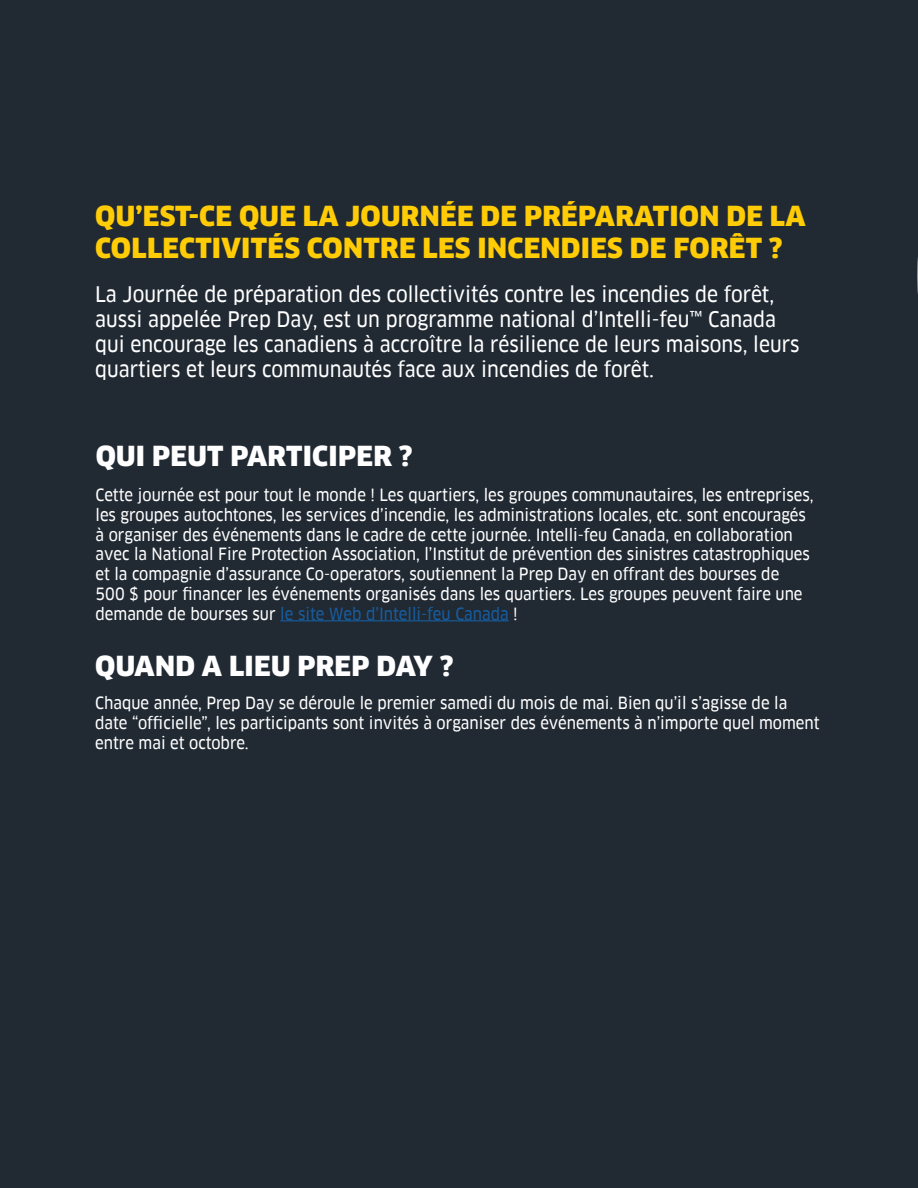
<style>
.page{position:relative;width:918px;height:1188px;background:#fff}
.page>*{position:absolute;margin:0;border:0;box-sizing:border-box;transform-origin:0 0}
.t1{font:900 27px/32.4px "Clan Pro";letter-spacing:.01em;color:#ffcc05}
.t2{font:900 27px "Clan Pro";letter-spacing:.01em;color:#fff}
.t3{font:21px/25.2px "Clan Pro Narr News";color:#fff}
.t4{font:16.5px/19.8px "Clan Pro Narr News";color:#fff}
.s1{color:#175d9e}
</style>
<div class="page">
<div style="left:0;top:1px;width:917px;height:1187px;background:#212933"></div>
<hr style="left:280px;top:620px;width:229px;height:1px;background:#175d9e">
<svg style="left:899px;top:0;width:19px;height:576px"></svg>
<p class="t1" style="left:95px;top:200px;width:712px">QU’EST-CE QUE LA JOURNÉE DE PRÉPARATION DE LA<br>COLLECTIVITÉS CONTRE LES INCENDIES DE FORÊT ?</p>
<p class="t3" style="left:95px;top:281px;width:706px">La Journée de préparation des collectivités contre les incendies de forêt, aussi appelée Prep Day, est un programme national d’Intelli-feu™ Canada qui encourage les canadiens à accroître la résilience de leurs maisons, leurs quartiers et leurs communautés face aux incendies de forêt.</p>
<p class="t2" style="left:96px;top:440px;width:318px">QUI PEUT PARTICIPER ?</p>
<p class="t4" style="left:96px;top:485px;width:720px">Cette journée est pour tout le monde ! Les quartiers, les groupes communautaires, les entreprises, les groupes autochtones, les services d’incendie, les administrations locales, etc. sont encouragés à organiser des événements dans le cadre de cette journée. Intelli-feu Canada, en collaboration avec la National Fire Protection Association, l’Institut de prévention des sinistres catastrophiques et la compagnie d’assurance Co-operators, soutiennent la Prep Day en offrant des bourses de<br>500 $ pour financer les événements organisés dans les quartiers. Les groupes peuvent faire une demande de bourses sur <span class="s1">le site Web d’Intelli-feu Canada</span> !</p>
<p class="t2" style="left:95px;top:650px;width:360px">QUAND A LIEU PREP DAY ?</p>
<p class="t4" style="left:95px;top:694px;width:726px">Chaque année, Prep Day se déroule le premier samedi du mois de mai. Bien qu’il s’agisse de la date “officielle”, les participants sont invités à organiser des événements à n’importe quel moment entre mai et octobre.</p>
</div>
